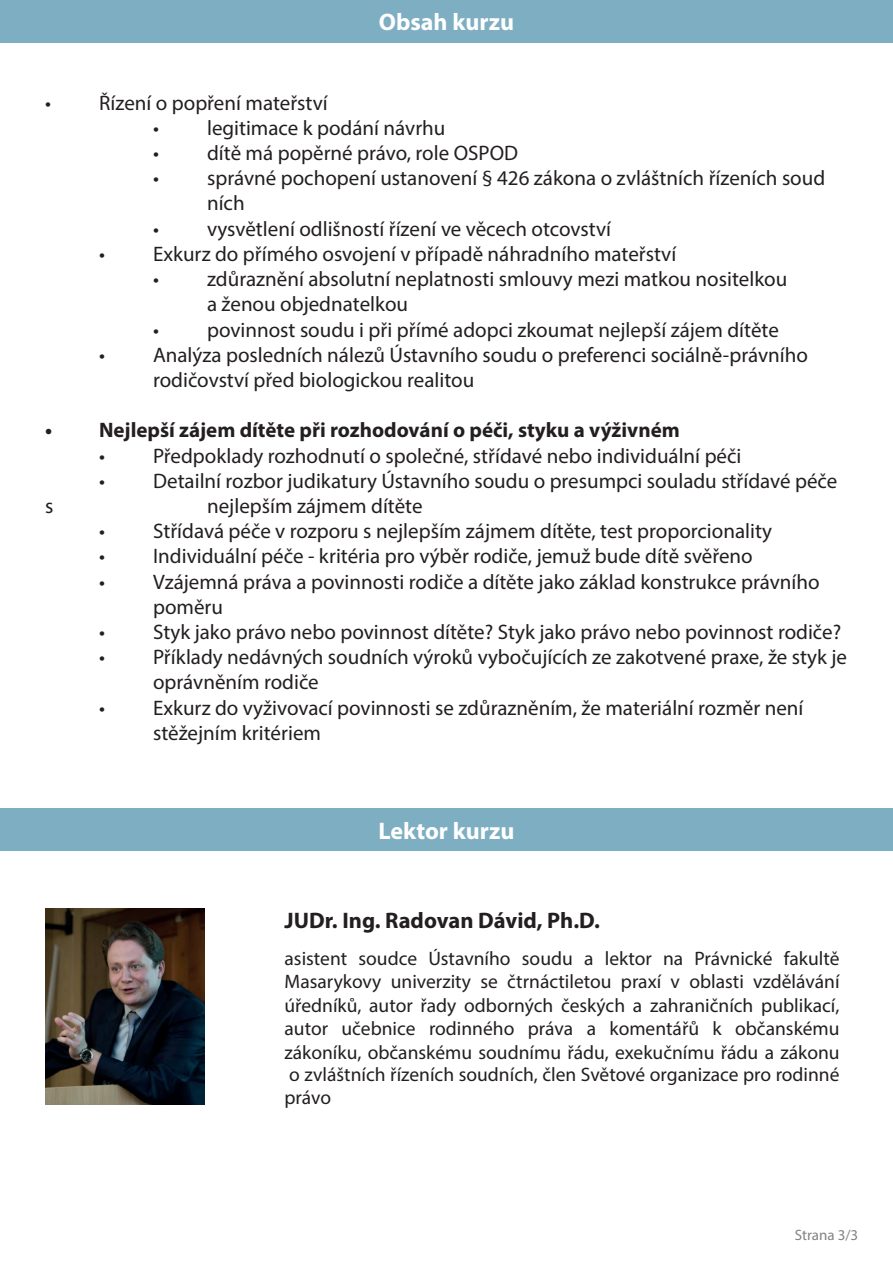
<style>
.page{position:relative;width:893px;height:1263px;background:#fff}
.page>*{position:absolute;margin:0;border:0;box-sizing:border-box;transform-origin:0 0}
.t1{font:700 24px "Myriad Pro";color:#fff}
.t2{font:700 22.5px "Myriad Pro";color:#231f20}
.t3{font:21px/25.2px "Myriad Pro";color:#231f20}
.t4{font:700 21px "Myriad Pro";color:#231f20}
.t5{font:19.5px/23.1px "Myriad Pro";color:#231f20;text-align:justify}
.t6{font:15px "Myriad Pro";color:#808285}
</style>
<div class="page">
<div style="left:0;top:0;width:893px;height:42px;background:#7eaec2"></div>
<div style="left:0;top:808px;width:893px;height:42px;background:#7eaec2"></div>
<img style="left:45px;top:909px;width:159px;height:195px">
<p class="t1" style="left:379px;top:6px;width:137px">Obsah kurzu</p>
<p class="t3" style="left:45px;top:90px;width:284px">• Řízení o popření mateřství</p>
<p class="t3" style="left:153px;top:115px;width:294px">• legitimace k podání návrhu</p>
<p class="t3" style="left:153px;top:140px;width:367px">• dítě má popěrné právo, role OSPOD</p>
<p class="t3" style="left:207px;top:165px;width:620px;text-indent:-54px">• správné pochopení ustanovení § 426 zákona o zvláštních řízeních soud ních</p>
<p class="t3" style="left:153px;top:216px;width:459px">• vysvětlení odlišností řízení ve věcech otcovství</p>
<p class="t3" style="left:99px;top:241px;width:579px">• Exkurz do přímého osvojení v případě náhradního mateřství</p>
<p class="t3" style="left:207px;top:266px;width:582px;text-indent:-54px">• zdůraznění absolutní neplatnosti smlouvy mezi matkou nositelkou a ženou objednatelkou</p>
<p class="t3" style="left:153px;top:316px;width:627px">• povinnost soudu i při přímé adopci zkoumat nejlepší zájem dítěte</p>
<p class="t3" style="left:153px;top:342px;width:656px;text-indent:-54px">• Analýza posledních nálezů Ústavního soudu o preferenci sociálně-právního rodičovství před biologickou realitou</p>
<p class="t4" style="left:45px;top:416px;width:636px">• Nejlepší zájem dítěte při rozhodování o péči, styku a výživném</p>
<p class="t3" style="left:99px;top:442px;width:644px">• Předpoklady rozhodnutí o společné, střídavé nebo individuální péči</p>
<p class="t3" style="left:99px;top:468px;width:740px">• Detailní rozbor judikatury Ústavního soudu o presumpci souladu střídavé péče</p>
<p class="t3" style="left:45px;top:493px;width:10px">s</p>
<p class="t3" style="left:207px;top:493px;width:217px">nejlepším zájmem dítěte</p>
<p class="t3" style="left:99px;top:518px;width:674px">• Střídavá péče v rozporu s nejlepším zájmem dítěte, test proporcionality</p>
<p class="t3" style="left:99px;top:543px;width:655px">• Individuální péče - kritéria pro výběr rodiče, jemuž bude dítě svěřeno</p>
<p class="t3" style="left:153px;top:568px;width:668px;text-indent:-54px">• Vzájemná práva a povinnosti rodiče a dítěte jako základ konstrukce právního poměru</p>
<p class="t3" style="left:99px;top:619px;width:744px">• Styk jako právo nebo povinnost dítěte? Styk jako právo nebo povinnost rodiče?</p>
<p class="t3" style="left:153px;top:644px;width:696px;text-indent:-54px">• Příklady nedávných soudních výroků vybočujících ze zakotvené praxe, že styk je oprávněním rodiče</p>
<p class="t3" style="left:153px;top:694px;width:652px;text-indent:-54px">• Exkurz do vyživovací povinnosti se zdůrazněním, že materiální rozměr není stěžejním kritériem</p>
<p class="t1" style="left:379px;top:815px;width:137px">Lektor kurzu</p>
<p class="t2" style="left:285px;top:905px;width:317px">JUDr. Ing. Radovan Dávid, Ph.D.</p>
<p class="t5" style="left:285px;top:947px;width:557px">asistent soudce Ústavního soudu a lektor na Právnické fakultě Masarykovy univerzity se čtrnáctiletou praxí v oblasti vzdělávání úředníků, autor řady odborných českých a zahraničních publikací, autor učebnice rodinného práva a komentářů k občanskému zákoníku, občanskému soudnímu řádu, exekučnímu řádu a zákonu o zvláštních řízeních soudních, člen Světové organizace pro rodinné právo</p>
<p class="t6" style="left:795px;top:1225px;width:65px">Strana 3/3</p>
</div>
